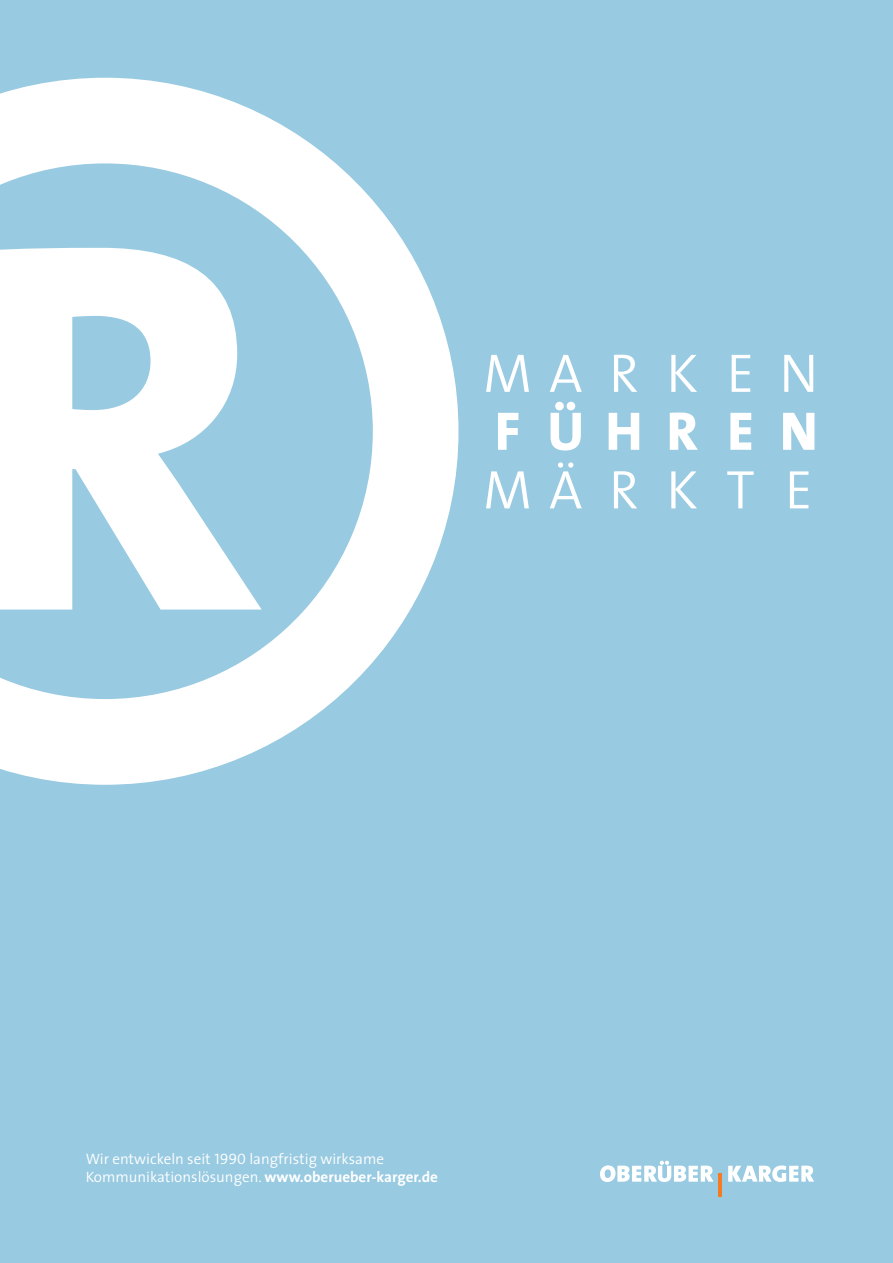
<style>
.page{position:relative;width:893px;height:1263px;background:#98cae1}
.page>*{position:absolute;margin:0;border:0;box-sizing:border-box;transform-origin:0 0}
.t1{font:300 54.75px "The Sans";letter-spacing:.455em;color:#fff}
.t2{font:800 54.75px "The Sans";letter-spacing:.475em;color:#fff}
.t3{font:300 15.15px/18.1px "The Sans";color:#fff}
.s1{font-family:"The Sans Semi Light Caps";font-weight:400}
.s2{font-weight:700}
</style>
<div class="page">
<svg style="left:600px;top:1161px;width:114px;height:21px"></svg>
<hr style="left:718px;top:1173px;width:3px;height:24px;background:#f47b21">
<svg style="left:728px;top:1165px;width:86px;height:17px"></svg>
<svg style="left:0;top:78px;width:458px;height:707px;fill:#fff"></svg>
<svg style="left:0;top:163px;width:373px;height:536px"></svg>
<svg style="left:0;top:248px;width:262px;height:361px;fill:#fff"></svg>
<h1 class="t1" style="left:483px;top:328px;width:337px">MArken</h1>
<h1 class="t2" style="left:495px;top:385px;width:324px">FÜHREN</h1>
<h1 class="t1" style="left:483px;top:445px;width:331px">MÄrkte</h1>
<p class="t3" style="left:86px;top:1149px;width:354px">Wir entwickeln seit <span class="s1">1990</span> langfristig wirksame kommunikationslösungen. <span class="s2">www.oberueber-karger.de</span></p>
</div>
